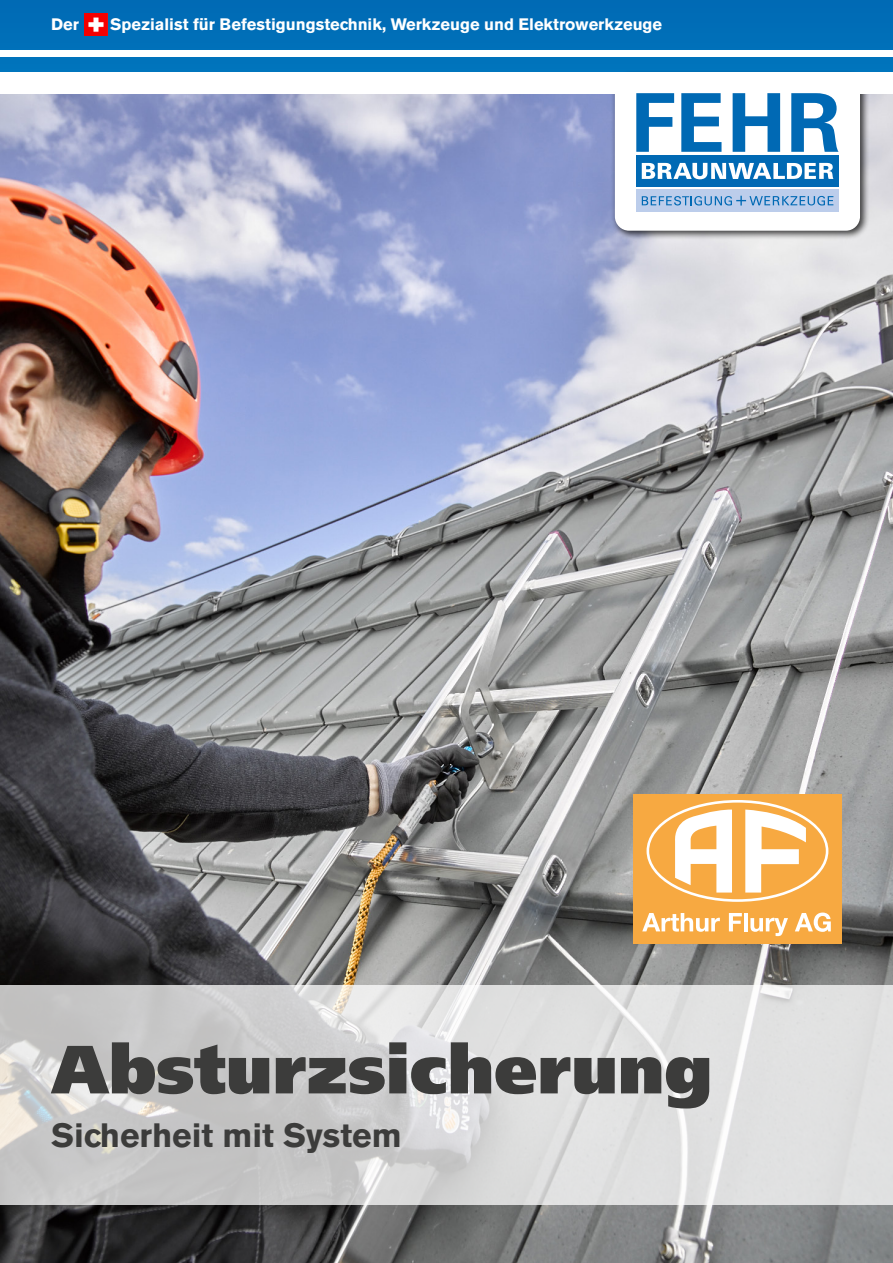
<style>
.page{position:relative;width:893px;height:1263px;background:#006fb8}
.page>*{position:absolute;margin:0;border:0;box-sizing:border-box;transform-origin:0 0}
.t1{font:900 68.1px "Frutiger";color:#3c3c3b}
.t2{font:700 33.45px "Akzidenz Grotesk BE";color:#3c3c3b}
.t3{font:700 16.5px "Akzidenz Grotesk BE";color:#fff}
</style>
<div class="page">
<div style="left:0;top:51px;width:893px;height:6px;background:#fff"></div>
<img style="left:0;top:93px;width:893px;height:1170px">
<div style="left:611px;top:69px;width:259px;height:171px;background:#000;opacity:.75"></div>
<div style="left:615px;top:73px;width:245px;height:158px;background:#fff;border-radius:14px"></div>
<div style="left:0;top:72px;width:893px;height:21px;background:#fff"></div>
<svg style="left:0;top:985px;width:893px;height:219px;background:#d6d6d6"></svg>
<div style="left:636px;top:155px;width:203px;height:32px;background:#0069b4"></div>
<svg style="left:636px;top:93px;width:38px;height:59px"></svg>
<svg style="left:681px;top:93px;width:40px;height:59px"></svg>
<svg style="left:733px;top:93px;width:47px;height:59px"></svg>
<svg style="left:791px;top:93px;width:47px;height:59px"></svg>
<div style="left:636px;top:190px;width:203px;height:22px;background:#bccdeb"></div>
<svg style="left:642px;top:196px;width:191px;height:10px"></svg>
<svg style="left:642px;top:163px;width:191px;height:16px"></svg>
<div style="left:633px;top:794px;width:208px;height:150px;background:#f7a941"></div>
<svg style="left:642px;top:913px;width:78px;height:19px"></svg>
<svg style="left:729px;top:913px;width:13px;height:18px"></svg>
<hr style="left:744px;top:913px;width:4px;height:18px;background:#fff">
<svg style="left:750px;top:918px;width:38px;height:18px"></svg>
<svg style="left:795px;top:912px;width:36px;height:20px"></svg>
<svg style="left:646px;top:800px;width:182px;height:102px"></svg>
<img style="left:84px;top:13px;width:23px;height:23px">
<p class="t3" style="left:51px;top:15px;width:29px">Der</p>
<p class="t3" style="left:110px;top:15px;width:554px">Spezialist für Befestigungstechnik, Werkzeuge und Elektrowerkzeuge</p>
<h1 class="t1" style="left:52px;top:1028px;width:662px">Absturzsicherung</h1>
<h2 class="t2" style="left:51px;top:1116px;width:352px">Sicherheit mit System</h2>
</div>
